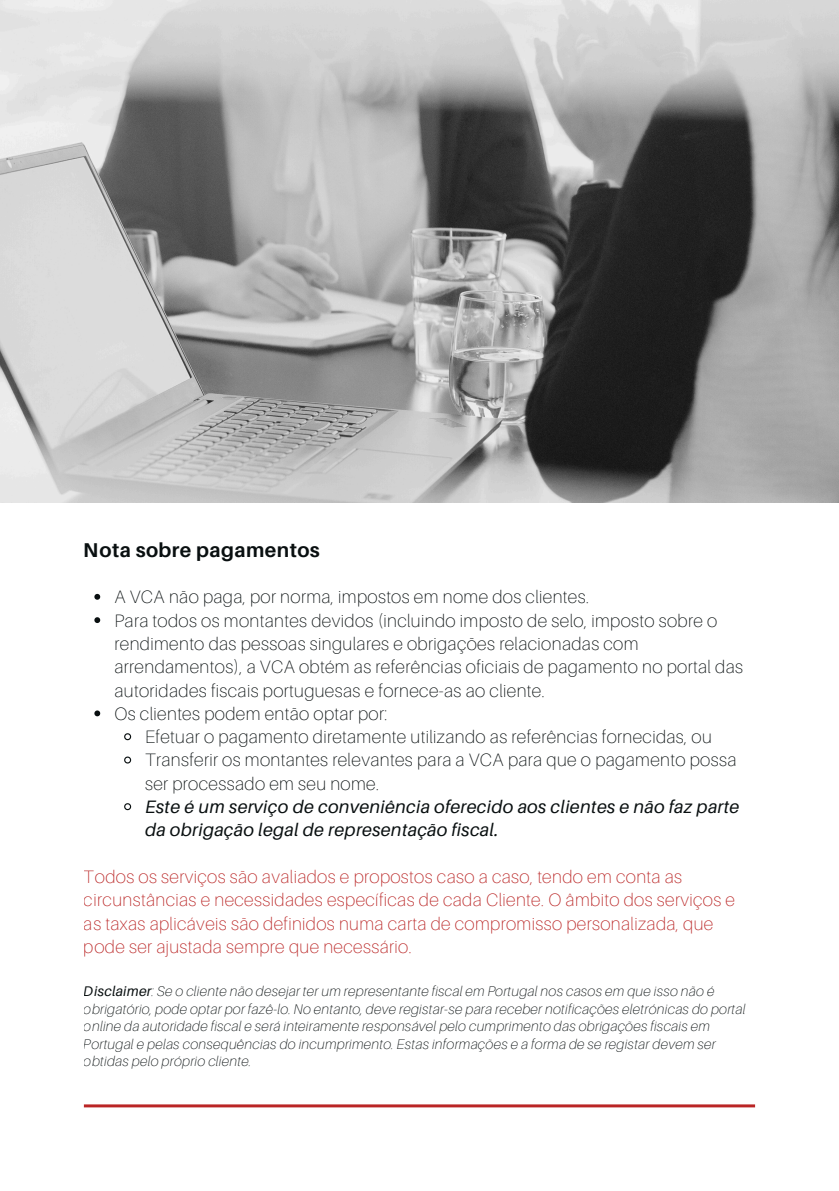
<style>
.page{position:relative;width:839px;height:1191px;background:#fff}
.page>*{position:absolute;margin:0;border:0;box-sizing:border-box;transform-origin:0 0}
.t1{font:700 20px "Aileron";letter-spacing:.02em;color:#090f10}
.t2{font:100 18px "Aileron";letter-spacing:.02em;color:#090f10}
.t3{font:100 18px/23.4px "Aileron";letter-spacing:.02em;color:#ba2525}
.t4{font:italic 18px/23.4px "Aileron";letter-spacing:.02em;color:#090f10}
.t5{font:italic 100 14px/17.4px "Aileron";letter-spacing:.02em;color:#090f10}
.s1{font-weight:400}
</style>
<div class="page">
<img style="left:0;top:0;width:838px;height:502px">
<svg style="left:94px;top:594px;width:6px;height:6px"></svg>
<svg style="left:94px;top:617px;width:6px;height:6px"></svg>
<svg style="left:94px;top:710px;width:6px;height:6px"></svg>
<svg style="left:124px;top:733px;width:8px;height:8px"></svg>
<svg style="left:124px;top:756px;width:8px;height:8px"></svg>
<svg style="left:124px;top:803px;width:8px;height:8px"></svg>
<hr style="left:84px;top:1104px;width:671px;height:3px;background:#ba2525">
<p class="t1" style="left:84px;top:537px;width:237px">Nota sobre pagamentos</p>
<p class="t2" style="left:114px;top:586px;width:476px">A VCA não paga, por norma, impostos em nome dos clientes.</p>
<p class="t2" style="left:114px;top:609px;width:604px">Para todos os montantes devidos (incluindo imposto de selo, imposto sobre o</p>
<p class="t2" style="left:114px;top:632px;width:525px">rendimento das pessoas singulares e obrigações relacionadas com</p>
<p class="t2" style="left:114px;top:656px;width:630px">arrendamentos), a VCA obtém as referências oficiais de pagamento no portal das</p>
<p class="t2" style="left:114px;top:679px;width:432px">autoridades fiscais portuguesas e fornece-as ao cliente.</p>
<p class="t2" style="left:114px;top:702px;width:274px">Os clientes podem então optar por:</p>
<p class="t2" style="left:145px;top:726px;width:568px">Efetuar o pagamento diretamente utilizando as referências fornecidas, ou</p>
<p class="t2" style="left:145px;top:749px;width:592px">Transferir os montantes relevantes para a VCA para que o pagamento possa</p>
<p class="t2" style="left:145px;top:772px;width:235px">ser processado em seu nome.</p>
<p class="t4" style="left:145px;top:795px;width:595px">Este é um serviço de conveniência oferecido aos clientes e não faz parte da obrigação legal de representação fiscal.</p>
<p class="t3" style="left:84px;top:865px;width:652px">Todos os serviços são avaliados e propostos caso a caso, tendo em conta as circunstâncias e necessidades específicas de cada Cliente. O âmbito dos serviços e as taxas aplicáveis são definidos numa carta de compromisso personalizada, que pode ser ajustada sempre que necessário.</p>
<p class="t5" style="left:84px;top:982px;width:663px"><span class="s1">Disclaimer</span>: Se o cliente não desejar ter um representante fiscal em Portugal nos casos em que isso não é obrigatório, pode optar por fazê-lo. No entanto, deve registar-se para receber notificações eletrónicas do portal online da autoridade fiscal e será inteiramente responsável pelo cumprimento das obrigações fiscais em Portugal e pelas consequências do incumprimento. Estas informações e a forma de se registar devem ser obtidas pelo próprio cliente.</p>
</div>
